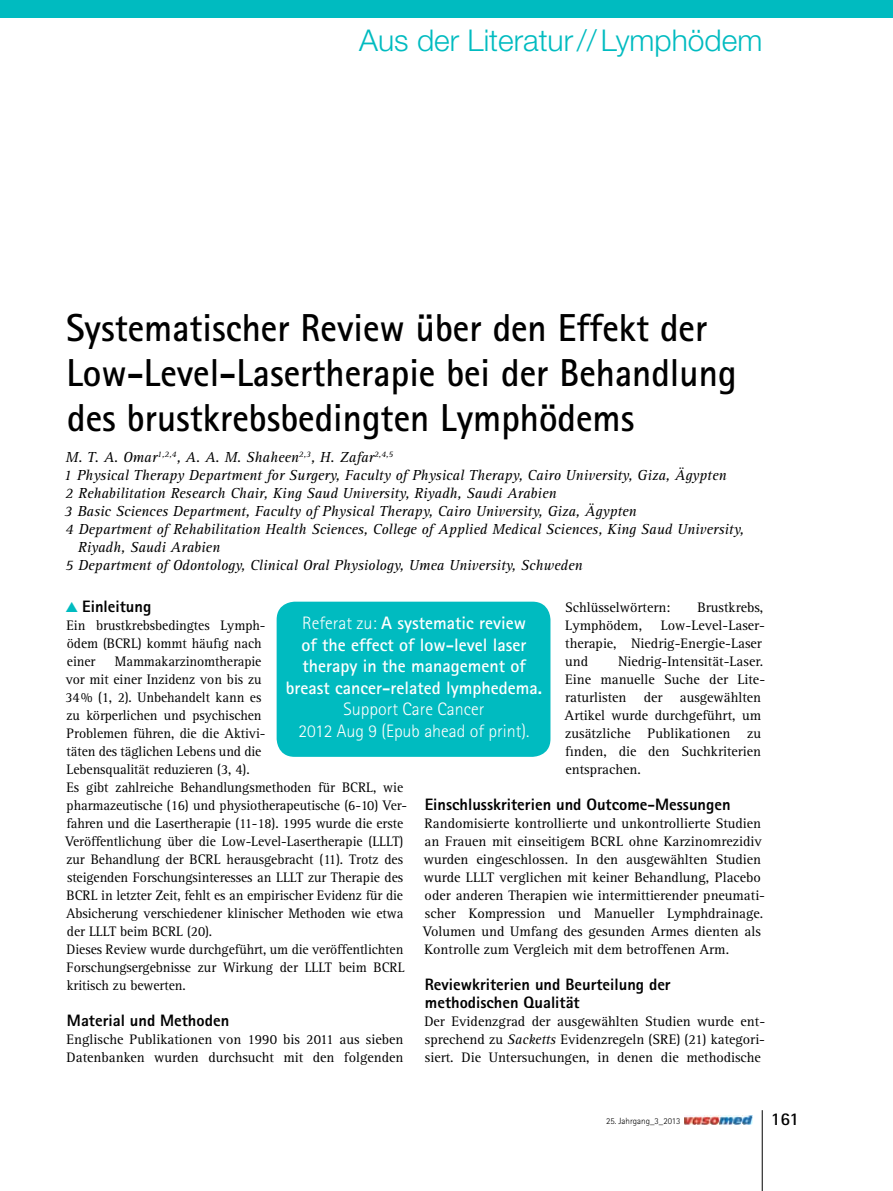
<style>
.page{position:relative;width:893px;height:1191px;background:#fff}
.page>*{position:absolute;margin:0;border:0;box-sizing:border-box;transform-origin:0 0}
.t1{font:700 39px/45px "Rotis Sans Serif Std";color:#000;scale:.95 1}
.t2{font:300 30px "Helvetica Neue LT Std";color:#00bbc0}
.t3{font:700 18px/21.6px "Rotis Sans Serif Std";color:#fff;text-align:center}
.t4{font:300 18px/21.6px "Rotis Sans Serif Std";color:#fff;text-align:center}
.t5{font:700 18px "Rotis Sans Serif Std";color:#000}
.t6{font:800 16.5px/18px "Rotis Sans Serif Std";color:#000}
.t7{font:italic 15px "Rotis Serif Std";color:#000}
.t8{font:14.25px/18px "Rotis Serif Std";letter-spacing:-.005em;color:#000}
.t9{font:300 9px "Rotis Sans Serif Std";color:#000}
.s1{color:#00bbc0}
.s2{font-weight:300}
.s3{font-style:italic}
</style>
<div class="page">
<img style="left:684px;top:1115px;width:68px;height:9px">
<hr style="left:762px;top:1110px;width:1px;height:81px;background:#000">
<div style="left:0;top:0;width:893px;height:17px;background:#00bbc0"></div>
<div style="left:277px;top:601px;width:273px;height:156px;background:#00bbc0;border-radius:18px"></div>
<h2 class="t2" style="left:359px;top:22px;width:405px">Aus der Literatur//Lymphödem</h2>
<h1 class="t1" style="left:66px;top:305px;width:707px">Systematischer Review über den Effekt der<br>Low-Level-Lasertherapie bei der Behandlung des brustkrebsbedingten Lymphödems</h1>
<p class="t7" style="left:66px;top:448px;width:329px">M. T. A. Omar<sup>1,2,4</sup>, A. A. M. Shaheen<sup>2,3</sup>, H. Zafar<sup>2,4,5</sup></p>
<p class="t7" style="left:64px;top:466px;width:664px">1 Physical Therapy Department for Surgery, Faculty of Physical Therapy, Cairo University, Giza, Ägypten</p>
<p class="t7" style="left:65px;top:484px;width:493px">2 Rehabilitation Research Chair, King Saud University, Riyadh, Saudi Arabien</p>
<p class="t7" style="left:64px;top:502px;width:574px">3 Basic Sciences Department, Faculty of Physical Therapy, Cairo University, Giza, Ägypten</p>
<p class="t7" style="left:66px;top:520px;width:680px">4 Department of Rehabilitation Health Sciences, College of Applied Medical Sciences, King Saud University,</p>
<p class="t7" style="left:78px;top:538px;width:144px">Riyadh, Saudi Arabien</p>
<p class="t7" style="left:65px;top:556px;width:519px">5 Department of Odontology, Clinical Oral Physiology, Umea University, Schweden</p>
<p class="t6" style="left:66px;top:597px;width:87px"><span class="s1">▲</span> Einleitung</p>
<p class="t8" style="left:67px;top:617px;width:200px">Ein brustkrebsbedingtes Lymph&shy;ödem (BCRL) kommt häufig nach einer</p>
<p class="t8" style="left:565px;top:599px;width:107px">Schlüsselwörtern:</p>
<p class="t8" style="left:697px;top:599px;width:68px">Brustkrebs,</p>
<p class="t8" style="left:565px;top:617px;width:78px">Lymphödem,</p>
<p class="t3" style="left:286px;top:612px;width:258px"><span class="s2">Referat zu:</span> A systematic review<br>of the effect of low-level laser therapy in the management of breast cancer-related lymphedema.</p>
<p class="t4" style="left:298px;top:698px;width:233px">Support Care Cancer<br>2012 Aug 9 (Epub ahead of print).</p>
<p class="t8" style="left:565px;top:617px;width:201px;text-indent:96px">Low-Level-Laser&shy;therapie, Niedrig-Energie-Laser und</p>
<p class="t8" style="left:565px;top:653px;width:202px;text-indent:53px">Niedrig-Intensität-Laser.<br>Eine manuelle Suche der Lite&shy;raturlisten der ausgewählten<br>Artikel wurde durchgeführt, um zusätzliche Publikationen zu finden, die den Suchkriterien entsprachen.</p>
<p class="t6" style="left:425px;top:795px;width:307px">Einschlusskriterien und Outcome-Messungen</p>
<p class="t8" style="left:423px;top:815px;width:344px">Randomisierte kontrollierte und unkontrollierte Studien an Frauen mit einseitigem BCRL ohne Karzinomrezidiv wurden eingeschlossen. In den ausgewählten Studien wurde LLLT verglichen mit keiner Behandlung, Placebo oder anderen Therapien wie intermittierender pneumati&shy;scher Kompression und Manueller Lymphdrainage.<br>Volumen und Umfang des gesunden Armes dienten als Kontrolle zum Vergleich mit dem betroffenen Arm.</p>
<p class="t6" style="left:425px;top:975px;width:247px">Reviewkriterien und Beurteilung der methodischen Qualität</p>
<p class="t8" style="left:424px;top:1013px;width:342px;text-align:justify">Der Evidenzgrad der ausgewählten Studien wurde ent&shy;sprechend zu <span class="s3">Sacketts</span> Evidenzregeln (SRE) (21) kategori&shy;siert. Die Untersuchungen, in denen die methodische</p>
<p class="t8" style="left:65px;top:653px;width:344px;text-indent:50px">Mammakarzinomtherapie<br>vor mit einer Inzidenz von bis zu<br>34% (1, 2). Unbehandelt kann es<br>zu körperlichen und psychischen<br>Problemen führen, die die Aktivi-<br>täten des täglichen Lebens und die<br>Lebensqualität reduzieren (3, 4).<br>Es gibt zahlreiche Behandlungsmethoden für BCRL, wie pharmazeutische (16) und physiotherapeutische (6-10) Ver&shy;fahren und die Lasertherapie (11-18). 1995 wurde die erste Veröffentlichung über die Low-Level-Lasertherapie (LLLT) zur Behandlung der BCRL herausgebracht (11). Trotz des steigenden Forschungsinteresses an LLLT zur Therapie des BCRL in letzter Zeit, fehlt es an empirischer Evidenz für die Absicherung verschiedener klinischer Methoden wie etwa der LLLT beim BCRL (20).<br>Dieses Review wurde durchgeführt, um die veröffentlichten Forschungsergebnisse zur Wirkung der LLLT beim BCRL kritisch zu bewerten.</p>
<p class="t6" style="left:67px;top:1011px;width:164px">Material und Methoden</p>
<p class="t8" style="left:67px;top:1031px;width:338px">Englische Publikationen von 1990 bis 2011 aus sieben<br>Datenbanken wurden durchsucht mit den folgenden</p>
<p class="t9" style="left:606px;top:1115px;width:76px">25. Jahrgang_3_2013</p>
<p class="t5" style="left:771px;top:1107px;width:30px">161</p>
</div>
